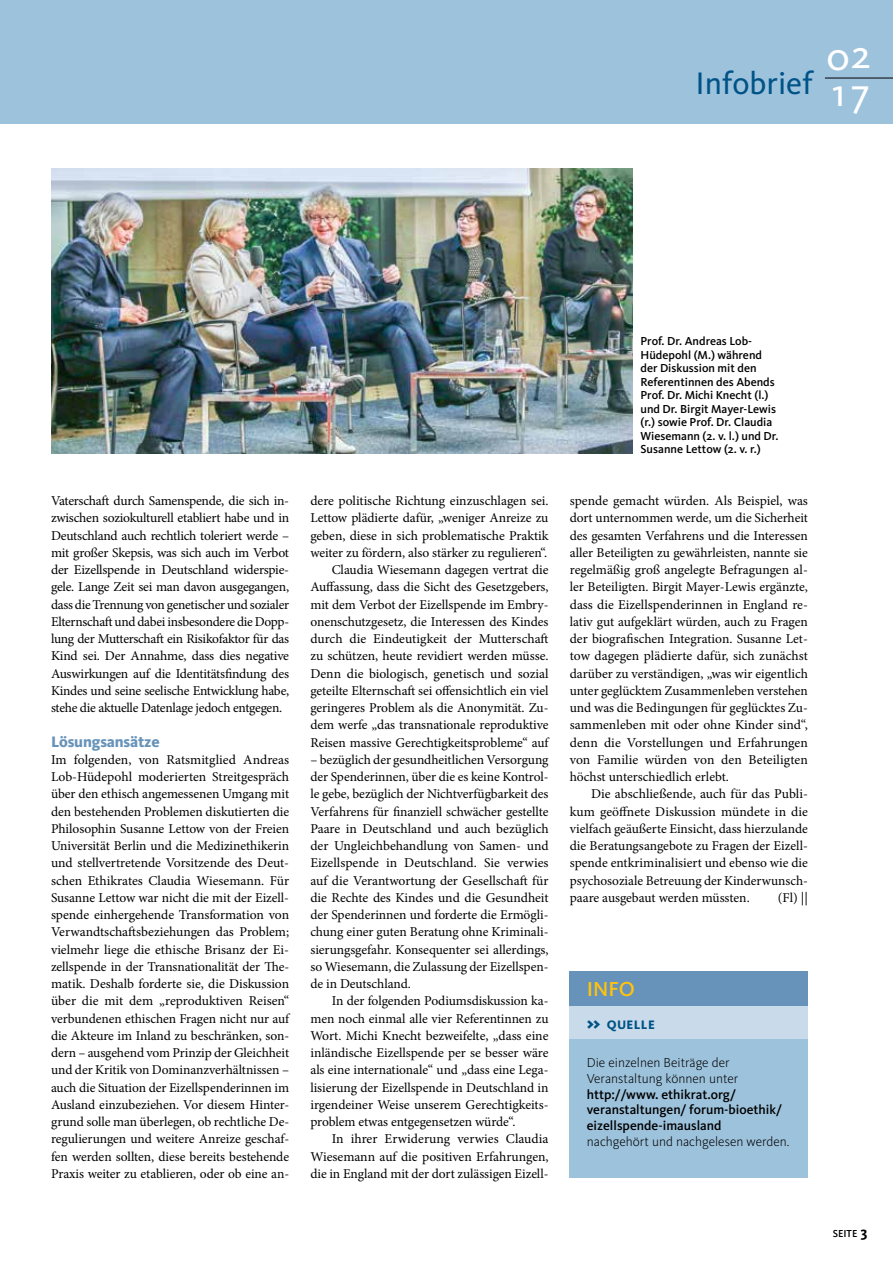
<style>
.page{position:relative;width:893px;height:1263px;background:#fff}
.page>*{position:absolute;margin:0;border:0;box-sizing:border-box;transform-origin:0 0}
.t1{font:40.8px/37.3px "Kievit";color:#fff}
.t2{font:32.25px "Kievit";color:#005387}
.t3{font:500 21px "Kievit";color:#ffc20e}
.t4{font:800 15.75px "Kievit";color:#6793ba}
.t5{font:13.5px/17.2px "Minion Pro";letter-spacing:-.005em;color:#000;text-align:justify}
.t6{font:300 13.5px/15.8px "Kievit";color:#000}
.t7{font:500 13.5px/15.8px "Kievit";color:#000}
.t8{font:800 12.75px "Kievit";letter-spacing:.03em;color:#005387}
.t9{font:500 12px/13.5px "Kievit";color:#000}
.t10{font:500 10.5px "Kievit";color:#000}
.s1{font-family:"Kievit Black SC";font-weight:400;font-size:18px}
.s2{font-weight:700;font-size:15px}
</style>
<div class="page">
<img style="left:51px;top:169px;width:581px;height:284px">
<div style="left:0;top:0;width:893px;height:123px;background:#9dc2dc"></div>
<hr style="left:825px;top:78px;width:68px;height:1px;background:#000">
<div style="left:570px;top:1005px;width:238px;height:35px;background:#c9dbeb"></div>
<div style="left:570px;top:1040px;width:238px;height:138px;background:#9dc2dc"></div>
<div style="left:570px;top:971px;width:238px;height:34px;background:#6793ba"></div>
<h2 class="t2" style="left:696px;top:65px;width:119px">Infobrief</h2>
<h1 class="t1" style="left:826px;top:37px;width:46px">02<br>17</h1>
<p class="t5" style="left:51px;top:492px;width:240px">Vaterschaft durch Samenspende, die sich in&shy;zwischen soziokulturell etabliert habe und in Deutschland auch rechtlich toleriert werde – mit großer Skepsis, was sich auch im Verbot der Eizellspende in Deutschland widerspie&shy;gele. Lange Zeit sei man davon ausgegangen, dass die Trennung von genetischer und sozialer Elternschaft und dabei insbesondere die Dopp&shy;lung der Mutterschaft ein Risikofaktor für das Kind sei. Der Annahme, dass dies negative Auswirkungen auf die Identitätsfindung des Kindes und seine seelische Entwicklung habe, stehe die aktuelle Datenlage jedoch entgegen.</p>
<p class="t4" style="left:51px;top:732px;width:110px">Lösungsansätze</p>
<p class="t5" style="left:51px;top:751px;width:240px">Im folgenden, von Ratsmitglied Andreas Lob-Hüdepohl moderierten Streitgespräch über den ethisch angemessenen Umgang mit den bestehenden Problemen diskutierten die Philosophin Susanne Lettow von der Freien Universität Berlin und die Medizinethikerin und stellvertretende Vorsitzende des Deut&shy;schen Ethikrates Claudia Wiesemann. Für Susanne Lettow war nicht die mit der Eizell&shy;spende einhergehende Transformation von Verwandtschaftsbeziehungen das Problem; vielmehr liege die ethische Brisanz der Ei&shy;zellspende in der Transnationalität der The&shy;matik. Deshalb forderte sie, die Diskussion über die mit dem „reproduktiven Reisen“ verbundenen ethischen Fragen nicht nur auf die Akteure im Inland zu beschränken, son&shy;dern – ausgehend vom Prinzip der Gleichheit und der Kritik von Dominanzverhältnissen – auch die Situation der Eizellspenderinnen im Ausland einzubeziehen. Vor diesem Hinter&shy;grund solle man überlegen, ob rechtliche De&shy;regulierungen und weitere Anreize geschaf&shy;fen werden sollten, diese bereits bestehende Praxis weiter zu etablieren, oder ob eine an-</p>
<p class="t5" style="left:310px;top:492px;width:240px;text-align:right">dere politische Richtung einzuschlagen sei.<br>Lettow plädierte dafür, „weniger Anreize zu geben, diese in sich problematische Praktik weiter zu fördern, also stärker zu regulieren“.<br>Claudia Wiesemann dagegen vertrat die Auffassung, dass die Sicht des Gesetzgebers, mit dem Verbot der Eizellspende im Embry&shy;onenschutzgesetz, die Interessen des Kindes durch die Eindeutigkeit der Mutterschaft zu schützen, heute revidiert werden müsse.<br>Denn die biologisch, genetisch und sozial geteilte Elternschaft sei offensichtlich ein viel geringeres Problem als die Anonymität. Zu&shy;dem werfe „das transnationale reproduktive Reisen massive Gerechtigkeitsprobleme“ auf</p>
<p class="t5" style="left:310px;top:751px;width:240px">– bezüglich der gesundheitlichen Versorgung der Spenderinnen, über die es keine Kontrol&shy;le gebe, bezüglich der Nichtverfügbarkeit des Verfahrens für finanziell schwächer gestellte Paare in Deutschland und auch bezüglich der Ungleichbehandlung von Samen- und Eizellspende in Deutschland. Sie verwies auf die Verantwortung der Gesellschaft für die Rechte des Kindes und die Gesundheit der Spenderinnen und forderte die Ermögli&shy;chung einer guten Beratung ohne Kriminali&shy;sierungsgefahr. Konsequenter sei allerdings, so Wiesemann, die Zulassung der Eizellspen&shy;de in Deutschland.</p>
<p class="t5" style="left:310px;top:992px;width:240px;text-indent:21px">In der folgenden Podiumsdiskussion ka&shy;men noch einmal alle vier Referentinnen zu Wort. Michi Knecht bezweifelte, „dass eine inländische Eizellspende per se besser wäre als eine internationale“ und „dass eine Lega&shy;lisierung der Eizellspende in Deutschland in irgendeiner Weise unserem Gerechtigkeits&shy;problem etwas entgegensetzen würde“.</p>
<p class="t5" style="left:310px;top:1130px;width:240px;text-indent:21px">In ihrer Erwiderung verwies Claudia Wiesemann auf die positiven Erfahrungen, die in England mit der dort zulässigen Eizell-</p>
<p class="t9" style="left:640px;top:335px;width:140px">Prof. Dr. Andreas Lob-<br>Hüdepohl (M.) während der Diskussion mit den<br>Referentinnen des Abends<br>Prof. Dr. Michi Knecht (l.) und Dr. Birgit Mayer-Lewis (r.) sowie Prof. Dr. Claudia<br>Wiesemann (2. v. l.) und Dr.<br>Susanne Lettow (2. v. r.)</p>
<p class="t5" style="left:570px;top:492px;width:240px">spende gemacht würden. Als Beispiel, was dort unternommen werde, um die Sicherheit des gesamten Verfahrens und die Interessen aller Beteiligten zu gewährleisten, nannte sie regelmäßig groß angelegte Befragungen al&shy;ler Beteiligten. Birgit Mayer-Lewis ergänzte, dass die Eizellspenderinnen in England re&shy;lativ gut aufgeklärt würden, auch zu Fragen der biografischen Integration. Susanne Let&shy;tow dagegen plädierte dafür, sich zunächst darüber zu verständigen, „was wir eigentlich unter geglücktem Zusammenleben verstehen und was die Bedingungen für geglücktes Zu&shy;sammenleben mit oder ohne Kinder sind“, denn die Vorstellungen und Erfahrungen von Familie würden von den Beteiligten höchst unterschiedlich erlebt.</p>
<p class="t5" style="left:570px;top:785px;width:240px;text-indent:21px">Die abschließende, auch für das Publi&shy;kum geöffnete Diskussion mündete in die vielfach geäußerte Einsicht, dass hierzulande die Beratungsangebote zu Fragen der Eizell&shy;spende entkriminalisiert und ebenso wie die psychosoziale Betreuung der Kinderwunsch&shy;paare ausgebaut werden müssten.</p>
<p class="t5" style="left:778px;top:889px;width:32px">(Fl) ||</p>
<h3 class="t3" style="left:587px;top:977px;width:50px">Info</h3>
<p class="t8" style="left:587px;top:1017px;width:70px"><span class="s1">&gt;&gt;</span> quelle</p>
<p class="t6" style="left:587px;top:1055px;width:153px">Die einzelnen Beiträge der<br>Veranstaltung können unter</p>
<p class="t7" style="left:587px;top:1086px;width:197px">http://www. ethikrat.org/ veranstaltungen/ forum-bioethik/ eizellspende-imausland</p>
<p class="t6" style="left:587px;top:1134px;width:204px">nachgehört und nachgelesen werden.</p>
<p class="t10" style="left:833px;top:1227px;width:36px">Seite <span class="s2">3</span></p>
</div>
